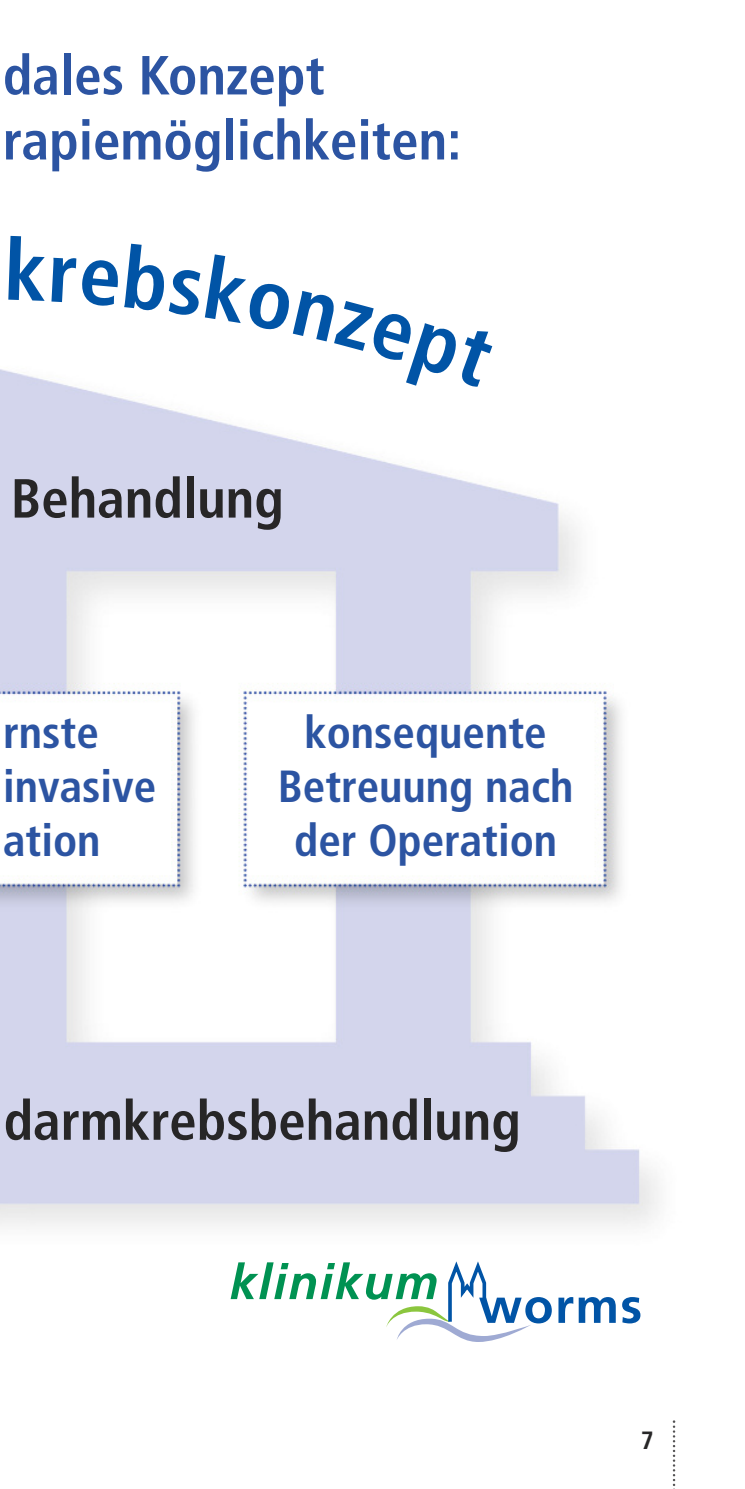
<style>
.page{position:relative;width:745px;height:1489px;background:#fff}
.page>*{position:absolute;margin:0;border:0;box-sizing:border-box;transform-origin:0 0}
.t1{font:700 condensed 55px/65px "Frutiger";color:#2c54a2}
.t2{font:700 condensed 55px "Frutiger";color:#272627}
.t3{font:700 condensed 45px/54px "Frutiger";color:#2c54a2;text-align:center}
.t4{font:700 condensed 25px "Frutiger";color:#272627}
</style>
<div class="page">
<img style="left:0;top:235px;width:659px;height:1089px">
<svg style="left:672px;top:1420px;width:2px;height:66px"></svg>
<svg style="left:558px;top:1296px;width:57px;height:26px"></svg>
<svg style="left:621px;top:1296px;width:19px;height:27px"></svg>
<svg style="left:230px;top:1256px;width:321px;height:85px"></svg>
<svg style="left:8px;top:236px;width:37px;height:65px"></svg>
<svg style="left:51px;top:244px;width:441px;height:143px"></svg>
<p class="t1" style="left:3px;top:47px;width:460px">dales Konzept rapiemöglichkeiten:</p>
<p class="t2" style="left:11px;top:476px;width:274px">Behandlung</p>
<p class="t3" style="left:3px;top:708px;width:155px;text-align:left">rnste invasive ation</p>
<p class="t3" style="left:278px;top:708px;width:297px">konsequente<br>Betreuung nach der Operation</p>
<p class="t2" style="left:4px;top:1098px;width:518px">darmkrebsbehandlung</p>
<p class="t4" style="left:640px;top:1430px;width:15px">7</p>
</div>
